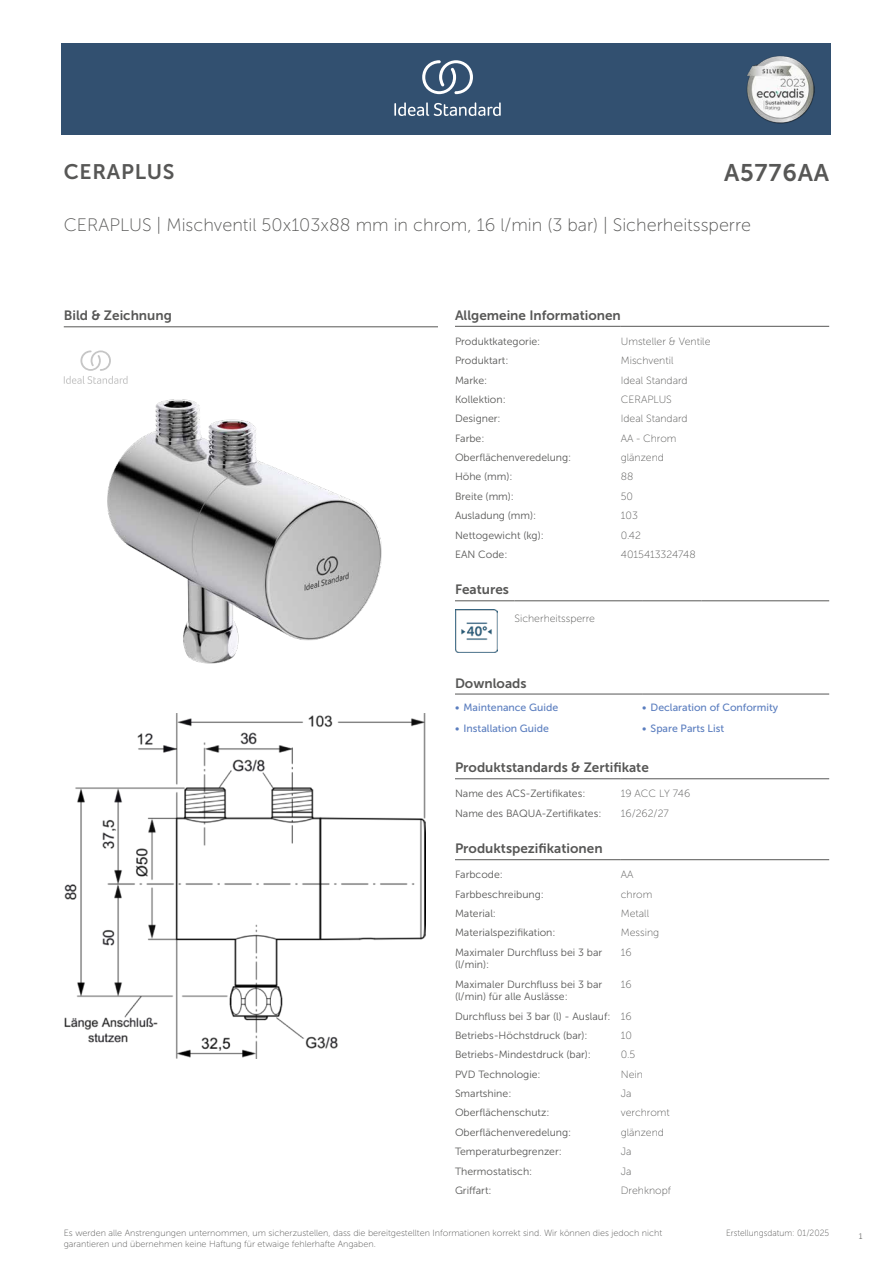
<style>
.page{position:relative;width:893px;height:1263px;background:#fff}
.page>*{position:absolute;margin:0;border:0;box-sizing:border-box;transform-origin:0 0}
.t1{font:24px "Museo Sans 700";letter-spacing:.035em;color:#575756}
.t2{font:21px "Museo Sans 700";letter-spacing:.035em;color:#575756}
.t3{font:18px "Museo Sans 100";color:#575756}
.t4{font:13.5px "Museo Sans 700";color:#575756}
.t5{font:10.5px/12.6px "Museo Sans 300";color:#575756}
.t6{font:10.5px "Museo Sans 100";color:#575756}
.t7{font:10.5px "Museo Sans 500";color:#5b7ebf}
.t8{font:9px/10.8px "Museo Sans 100";color:#575756}
.t9{font:9px "Museo Sans 100";color:#575756;scale:.95 1}
.t10{font:300 9px "Calibri";color:#575756;scale:.95 1}
.s1{font-family:"Museo Sans 100"}
</style>
<div class="page">
<div style="left:62px;top:43px;width:769px;height:91px;background:#325070"></div>
<hr style="left:455px;top:326px;width:166px;height:1px;background:#575756">
<hr style="left:621px;top:326px;width:208px;height:1px;background:#575756">
<hr style="left:455px;top:600px;width:59px;height:1px;background:#575756">
<hr style="left:514px;top:600px;width:128px;height:1px;background:#575756">
<hr style="left:642px;top:600px;width:60px;height:1px;background:#575756">
<hr style="left:702px;top:600px;width:127px;height:1px;background:#575756">
<img style="left:455px;top:609px;width:42px;height:43px">
<hr style="left:455px;top:694px;width:187px;height:1px;background:#575756">
<hr style="left:642px;top:694px;width:187px;height:1px;background:#575756">
<hr style="left:455px;top:778px;width:166px;height:1px;background:#575756">
<hr style="left:621px;top:778px;width:208px;height:1px;background:#575756">
<hr style="left:455px;top:859px;width:166px;height:1px;background:#575756">
<hr style="left:621px;top:859px;width:208px;height:1px;background:#575756">
<img style="left:64px;top:714px;width:361px;height:345px">
<hr style="left:64px;top:327px;width:374px;height:1px;background:#575756">
<svg style="left:64px;top:350px;width:64px;height:34px"></svg>
<img style="left:107px;top:399px;width:275px;height:265px">
<svg style="left:394px;top:102px;width:107px;height:14px"></svg>
<svg style="left:422px;top:60px;width:51px;height:34px"></svg>
<img style="left:746px;top:56px;width:68px;height:67px">
<h2 class="t2" style="left:64px;top:160px;width:112px">CERAPLUS</h2>
<h1 class="t1" style="left:724px;top:160px;width:107px">A5776AA</h1>
<h3 class="t3" style="left:64px;top:215px;width:689px">CERAPLUS | Mischventil 50x103x88 mm in chrom, 16 l/min (3 bar) | Sicherheitssperre</h3>
<p class="t4" style="left:64px;top:308px;width:110px">Bild &amp; Zeichnung</p>
<p class="t4" style="left:455px;top:308px;width:167px">Allgemeine Informationen</p>
<p class="t5" style="left:455px;top:335px;width:87px">Produktkategorie:</p>
<p class="t6" style="left:621px;top:336px;width:91px">Umsteller &amp; Ventile</p>
<p class="t5" style="left:455px;top:354px;width:55px">Produktart:</p>
<p class="t6" style="left:621px;top:355px;width:54px">Mischventil</p>
<p class="t5" style="left:455px;top:374px;width:34px">Marke:</p>
<p class="t6" style="left:621px;top:374px;width:68px">Ideal Standard</p>
<p class="t5" style="left:455px;top:393px;width:52px">Kollektion:</p>
<p class="t6" style="left:621px;top:394px;width:53px">CERAPLUS</p>
<p class="t5" style="left:455px;top:413px;width:47px">Designer:</p>
<p class="t6" style="left:621px;top:413px;width:68px">Ideal Standard</p>
<p class="t5" style="left:455px;top:432px;width:31px">Farbe:</p>
<p class="t6" style="left:621px;top:433px;width:57px">AA - Chrom</p>
<p class="t5" style="left:455px;top:451px;width:118px">Oberflächenveredelung:</p>
<p class="t6" style="left:621px;top:452px;width:45px">glänzend</p>
<p class="t5" style="left:455px;top:471px;width:59px">Höhe (mm):</p>
<p class="t6" style="left:621px;top:471px;width:14px">88</p>
<p class="t5" style="left:455px;top:490px;width:61px">Breite (mm):</p>
<p class="t6" style="left:621px;top:491px;width:14px">50</p>
<p class="t5" style="left:455px;top:509px;width:83px">Ausladung (mm):</p>
<p class="t6" style="left:621px;top:510px;width:19px">103</p>
<p class="t5" style="left:455px;top:529px;width:90px">Nettogewicht (kg):</p>
<p class="t6" style="left:621px;top:529px;width:22px">0.42</p>
<p class="t5" style="left:455px;top:548px;width:54px">EAN Code:</p>
<p class="t6" style="left:621px;top:549px;width:76px">4015413324748</p>
<p class="t4" style="left:455px;top:582px;width:55px">Features</p>
<p class="t6" style="left:514px;top:612px;width:82px">Sicherheitssperre</p>
<p class="t4" style="left:455px;top:675px;width:73px">Downloads</p>
<p class="t7" style="left:455px;top:701px;width:105px">• Maintenance Guide</p>
<p class="t7" style="left:642px;top:701px;width:138px">• Declaration of Conformity</p>
<p class="t7" style="left:455px;top:722px;width:95px">• Installation Guide</p>
<p class="t7" style="left:642px;top:722px;width:84px">• Spare Parts List</p>
<p class="t4" style="left:455px;top:760px;width:195px">Produktstandards &amp; Zertifikate</p>
<p class="t5" style="left:455px;top:788px;width:132px">Name des ACS-Zertifikates:</p>
<p class="t6" style="left:621px;top:788px;width:71px">19 ACC LY 746</p>
<p class="t5" style="left:455px;top:807px;width:148px">Name des BAQUA-Zertifikates:</p>
<p class="t6" style="left:621px;top:808px;width:50px">16/262/27</p>
<p class="t4" style="left:455px;top:841px;width:149px">Produktspezifikationen</p>
<p class="t5" style="left:455px;top:868px;width:49px">Farbcode:</p>
<p class="t6" style="left:621px;top:869px;width:14px">AA</p>
<p class="t5" style="left:455px;top:888px;width:90px">Farbbeschreibung:</p>
<p class="t6" style="left:621px;top:888px;width:33px">chrom</p>
<p class="t5" style="left:455px;top:907px;width:43px">Material:</p>
<p class="t6" style="left:621px;top:908px;width:30px">Metall</p>
<p class="t5" style="left:455px;top:927px;width:102px">Materialspezifikation:</p>
<p class="t6" style="left:621px;top:927px;width:40px">Messing</p>
<p class="t5" style="left:455px;top:946px;width:149px">Maximaler Durchfluss bei 3 bar (l/min):</p>
<p class="t6" style="left:621px;top:947px;width:12px">16</p>
<p class="t5" style="left:455px;top:978px;width:149px">Maximaler Durchfluss bei 3 bar (l/min) für alle Auslässe:</p>
<p class="t6" style="left:621px;top:978px;width:12px">16</p>
<p class="t5" style="left:455px;top:1006px;width:178px;line-height:19.4px">Durchfluss bei 3 bar (l) - Auslauf: <span class="s1">16<br></span>Betriebs-Höchstdruck (bar):</p>
<p class="t6" style="left:621px;top:1030px;width:13px">10</p>
<p class="t5" style="left:455px;top:1048px;width:137px">Betriebs-Mindestdruck (bar):</p>
<p class="t6" style="left:621px;top:1049px;width:16px">0.5</p>
<p class="t5" style="left:455px;top:1068px;width:87px">PVD Technologie:</p>
<p class="t6" style="left:621px;top:1068px;width:24px">Nein</p>
<p class="t5" style="left:455px;top:1087px;width:58px">Smartshine:</p>
<p class="t6" style="left:621px;top:1088px;width:12px">Ja</p>
<p class="t5" style="left:455px;top:1107px;width:96px">Oberflächenschutz:</p>
<p class="t6" style="left:621px;top:1107px;width:50px">verchromt</p>
<p class="t5" style="left:455px;top:1126px;width:118px">Oberflächenveredelung:</p>
<p class="t6" style="left:621px;top:1127px;width:45px">glänzend</p>
<p class="t5" style="left:455px;top:1145px;width:108px">Temperaturbegrenzer:</p>
<p class="t6" style="left:621px;top:1146px;width:12px">Ja</p>
<p class="t5" style="left:455px;top:1165px;width:79px">Thermostatisch:</p>
<p class="t6" style="left:621px;top:1165px;width:12px">Ja</p>
<p class="t5" style="left:455px;top:1184px;width:38px">Griffart:</p>
<p class="t6" style="left:621px;top:1185px;width:52px">Drehknopf</p>
<p class="t8" style="left:64px;top:1227px;width:600px">Es werden alle Anstrengungen unternommen, um sicherzustellen, dass die bereitgestellten Informationen korrekt sind. Wir können dies jedoch nicht garantieren und übernehmen keine Haftung für etwaige fehlerhafte Angaben.</p>
<p class="t9" style="left:726px;top:1228px;width:110px">Erstellungsdatum: 01/2025</p>
<p class="t10" style="left:858px;top:1230px;width:6px">1</p>
</div>
